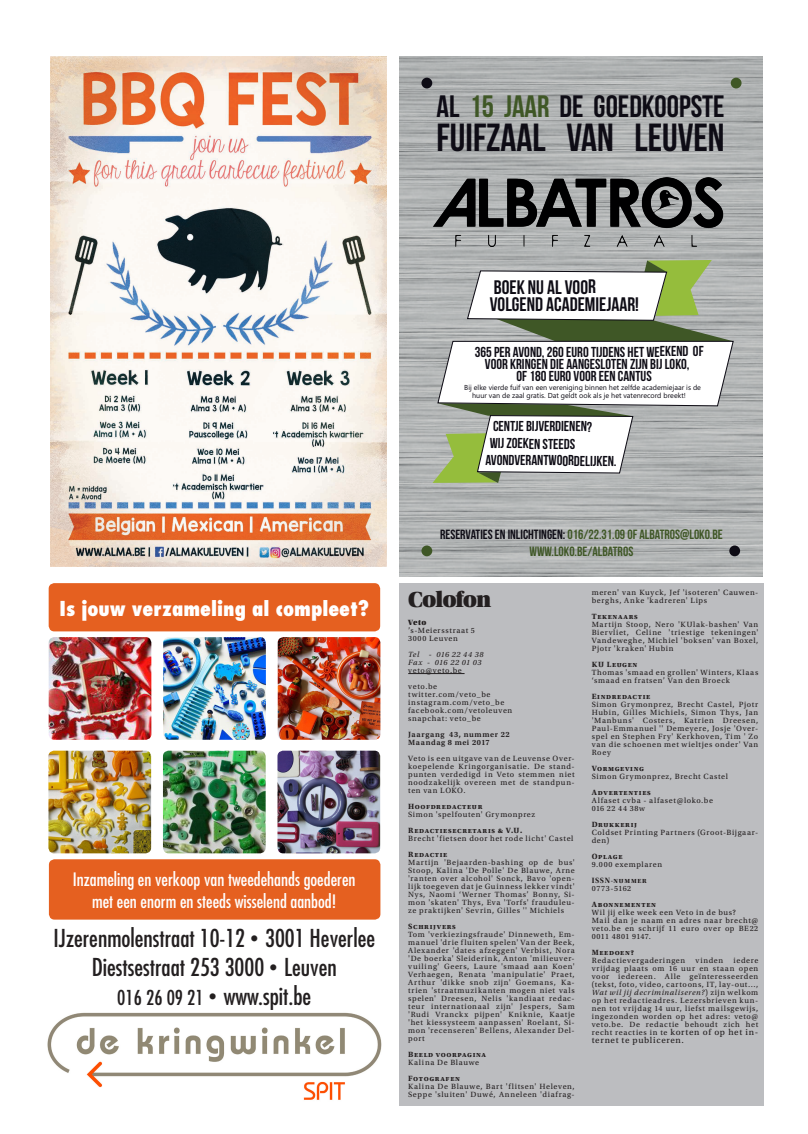
<style>
.page{position:relative;width:808px;height:1134px;background:#fff}
.page>*{position:absolute;margin:0;border:0;box-sizing:border-box;transform-origin:0 0}
.t1{font:39.2px "Bebas Neue";color:#0e0c15}
.t2{font:30.9px "Bebas Neue";color:#0e0c15}
.t3{font:condensed 24px/28.8px "Futura Std";color:#231f20;text-align:center}
.t4{font:23px "Utopia Std Black Headline";letter-spacing:-.045em;color:#231f20}
.t5{font:800 condensed 20px "Futura Std";color:#fff}
.t6{font:19.6px/17.5px "Bebas Neue";color:#0e0c15}
.t7{font:condensed 18px/21.6px "Futura Std";color:#fff;text-align:center}
.t8{font:14.4px/16.9px "Bebas Neue";color:#0e0c15}
.t9{font:13.4px/16.1px "Bebas Neue";color:#3f5726;text-align:center}
.t10{font:9px "Utopia Std Capt";letter-spacing:.07em;color:#231f20}
.t11{font:8px/8px "Utopia Std Capt";letter-spacing:.08em;color:#231f20}
.t12{font:8px "Utopia Std Bold Capt";letter-spacing:.08em;color:#231f20}
.t13{font:8px/8px "Utopia Std Capt It";letter-spacing:.07em;color:#231f20}
.t14{font:8px/8px "Utopia Std Semibold Capt";letter-spacing:.08em;color:#231f20}
.t15{font:8px "Utopia Std Bold Disp";letter-spacing:.09em;color:#231f20}
.t16{font:8px "Utopia Std Bold Capt";letter-spacing:.06em;color:#231f20}
.t17{font:8px "Utopia Std Black Headline";color:#231f20}
.t18{font:7.2px/8.7px "Microsoft Phags Pa";color:#0e0c15}
.s1{color:#3f5726}
.s2{font-family:"Arial";font-stretch:normal}
.s3{font-size:20px}
.s4{color:#0e0c15}
.s5{font-family:"Utopia Std Capt"}
.s6{font-size:9px}
</style>
<div class="page">
<div style="left:400px;top:583px;width:364px;height:523px;background:#bcbdc0"></div>
<hr style="left:408px;top:673px;width:57px;height:1px;background:#231f20">
<img style="left:400px;top:57px;width:362px;height:520px">
<svg style="left:432px;top:260px;width:302px;height:223px"></svg>
<div style="left:421px;top:78px;width:11px;height:10px;background:#0e0c15;border-radius:50%"></div>
<div style="left:731px;top:78px;width:10px;height:10px;background:#3f5726;border-radius:50%"></div>
<div style="left:421px;top:545px;width:11px;height:11px;background:#3f5726;border-radius:50%"></div>
<div style="left:729px;top:545px;width:11px;height:11px;background:#0e0c15;border-radius:50%"></div>
<img style="left:432px;top:138px;width:291px;height:146px">
<div style="left:49px;top:859px;width:331px;height:61px;background:#e56020;border-radius:6px"></div>
<div style="left:49px;top:583px;width:331px;height:48px;background:#e56020;border-radius:6px"></div>
<img style="left:49px;top:637px;width:102px;height:103px">
<img style="left:163px;top:637px;width:103px;height:103px">
<img style="left:278px;top:637px;width:102px;height:103px">
<img style="left:47px;top:1012px;width:335px;height:88px">
<img style="left:48px;top:751px;width:103px;height:102px">
<img style="left:163px;top:751px;width:103px;height:102px">
<img style="left:277px;top:751px;width:103px;height:102px">
<img style="left:51px;top:56px;width:335px;height:511px">
<h2 class="t2" style="left:436px;top:89px;width:290px">AL <span class="s1">15 JAAR</span> DE GOEDKOOPSTE</h2>
<h1 class="t1" style="left:436px;top:116px;width:290px">FUIFZAAL VAN LEUVEN</h1>
<h3 class="t5" style="left:60px;top:595px;width:311px">Is jouw verzameling al compleet?</h3>
<h3 class="t7" style="left:73px;top:868px;width:284px">Inzameling en verkoop van tweedehands goederen met een enorm en steeds wisselend aanbod!</h3>
<h3 class="t3" style="left:54px;top:924px;width:323px">IJzerenmolenstraat 10-12 <span class="s2">•</span> 3001 Heverlee<br>Diestsestraat 253 3000 <span class="s2">•</span> Leuven<br><span class="s3">016 26 09 21</span> <span class="s2">•</span> www.spit.be</h3>
<h3 class="t6" style="left:490px;top:278px;width:151px">BOEK NU AL VOOR<br>VOLGEND ACADEMIEJAAR!</h3>
<h3 class="t8" style="left:475px;top:343px;width:230px">365 PER AVOND, 260 EURO TIJDENS HET WEEKEND OF</h3>
<h3 class="t8" style="left:485px;top:355px;width:206px">VOOR KRINGEN DIE AANGESLOTEN ZIJN BIJ LOKO,</h3>
<h3 class="t8" style="left:516px;top:368px;width:137px">OF 180 EURO VOOR EEN CANTUS</h3>
<p class="t18" style="left:472px;top:382px;width:230px;text-indent:-8px">Bij elke vierde fuif van een vereniging binnen het zelfde academiejaar is de huur van de zaal gratis. Dat geldt ook als je het vatenrecord breekt!</p>
<h3 class="t8" style="left:486px;top:417px;width:133px;text-indent:7px;rotate:1deg">CENTJE BIJVERDIENEN?<br>WIJ ZOEKEN STEEDS<br>AVONDVERANTWOORDELIJKEN.</h3>
<h3 class="t9" style="left:440px;top:527px;width:284px"><span class="s4">RESERVATIES EN INLICHTINGEN:</span> 016/22.31.09 OF ALBATROS@LOKO.BE<br>WWW.LOKO.BE/ALBATROS</h3>
<h3 class="t4" style="left:408px;top:587px;width:85px">Colofon</h3>
<p class="t17" style="left:408px;top:618px;width:20px">Veto</p>
<p class="t11" style="left:408px;top:626px;width:68px">’s-Meiersstraat 5<br>3000 Leuven</p>
<p class="t13" style="left:408px;top:650px;width:77px">Tel - 016 22 44 38<br>Fax - 016 22 01 03</p>
<p class="t11" style="left:408px;top:662px;width:55px;line-height:16px">veto@veto.be veto.be</p>
<p class="t11" style="left:408px;top:690px;width:106px">twitter.com/veto_be instagram.com/veto_be facebook.com/vetoleuven snapchat: veto_be</p>
<p class="t14" style="left:408px;top:730px;width:103px">Jaargang 43, nummer 22<br>Maandag 8 mei 2017</p>
<p class="t11" style="left:408px;top:754px;width:168px;text-align:justify">Veto is een uitgave van de Leuvense Over&shy;koepelende Kringorganisatie. De stand&shy;punten verdedigd in Veto stemmen niet noodzakelijk overeen met de standpun&shy;ten van LOKO.</p>
<p class="t12" style="left:408px;top:801px;width:76px">Hoofdredacteur</p>
<p class="t11" style="left:408px;top:810px;width:129px">Simon 'spelfouten' Grymonprez</p>
<p class="t12" style="left:408px;top:825px;width:116px">Redactiesecretaris &amp; V.U.</p>
<p class="t11" style="left:408px;top:834px;width:167px">Brecht 'fietsen door het rode licht' Castel</p>
<p class="t12" style="left:408px;top:849px;width:41px">Redactie</p>
<p class="t11" style="left:408px;top:858px;width:168px;text-align:justify">Martijn 'Bejaarden-bashing op de bus' Stoop, Kalina 'De Polle' De Blauwe, Arne 'ranten over alcohol' Sonck, Bavo 'open&shy;lijk toegeven dat je Guinness lekker vindt' Nys, Naomi ‘Werner Thomas’ Bonny, Si&shy;mon 'skaten' Thys, Eva 'Torfs' frauduleu&shy;ze praktijken' Sevrin, Gilles '' Michiels</p>
<p class="t12" style="left:408px;top:921px;width:49px">Schrijvers</p>
<p class="t11" style="left:408px;top:930px;width:168px;text-align:justify">Tom 'verkiezingsfraude' Dinneweth, Em&shy;manuel 'drie fluiten spelen' Van der Beek, Alexander 'dates afzeggen' Verbist, Nora 'De boerka' Sleiderink, Anton 'milieuver&shy;vuiling' Geers, Laure 'smaad aan Koen' Verhaegen, Renata 'manipulatie' Praet, Arthur 'dikke snob zijn' Goemans, Ka&shy;trien 'straatmuzikanten mogen niet vals spelen' Dreesen, Nelis 'kandiaat redac&shy;teur internationaal zijn' Jespers, Sam 'Rudi Vranckx pijpen' Kniknie, Kaatje 'het kiessysteem aanpassen' Roelant, Si&shy;mon 'recenseren' Bellens, Alexander Del&shy;port</p>
<p class="t12" style="left:408px;top:1049px;width:79px">Beeld voorpagina</p>
<p class="t11" style="left:408px;top:1058px;width:72px">Kalina De Blauwe</p>
<p class="t12" style="left:408px;top:1073px;width:53px">Fotografen</p>
<p class="t11" style="left:408px;top:1082px;width:168px">Kalina De Blauwe, Bart 'flitsen' Heleven,<br>Seppe 'sluiten' Duwé, Anneleen 'diafrag-</p>
<p class="t11" style="left:592px;top:588px;width:168px">meren' van Kuyck, Jef 'isoteren' Cauwen&shy;berghs, Anke 'kadreren' Lips</p>
<p class="t12" style="left:592px;top:611px;width:48px">Tekenaars</p>
<p class="t11" style="left:592px;top:620px;width:168px;text-align:justify">Martijn Stoop, Nero 'KUlak-bashen' Van Biervliet, Celine 'triestige tekeningen' Vandeweghe, Michiel 'boksen' van Boxel, Pjotr 'kraken' Hubin</p>
<p class="t12" style="left:592px;top:659px;width:47px">KU Leugen</p>
<p class="t11" style="left:592px;top:668px;width:168px">Thomas 'smaad en grollen' Winters, Klaas ‘smaad en fratsen’ Van den Broeck</p>
<p class="t12" style="left:592px;top:691px;width:60px">Eindredactie</p>
<p class="t11" style="left:592px;top:700px;width:168px;text-align:justify">Simon Grymonprez, Brecht Castel, Pjotr Hubin, Gilles Michiels, Simon Thys, Jan 'Manbuns' Costers, Katrien Dreesen, Paul-Emmanuel '' Demeyere, Josje 'Over&shy;spel en Stephen Fry' Kerkhoven, Tim ' Zo van die schoenen met wieltjes onder' Van Roey</p>
<p class="t16" style="left:592px;top:763px;width:54px">Vormgeving</p>
<p class="t11" style="left:592px;top:772px;width:138px">Simon Grymonprez, Brecht Castel</p>
<p class="t12" style="left:592px;top:787px;width:61px">Advertenties</p>
<p class="t11" style="left:592px;top:796px;width:123px">Alfaset cvba - alfaset@loko.be<br>016 22 44 38w</p>
<p class="t12" style="left:592px;top:819px;width:47px">Drukkerij</p>
<p class="t11" style="left:592px;top:828px;width:168px">Coldset Printing Partners (Groot-Bijgaar&shy;den)</p>
<p class="t12" style="left:592px;top:851px;width:32px">Oplage</p>
<p class="t11" style="left:592px;top:860px;width:72px">9.000 exemplaren</p>
<p class="t15" style="left:592px;top:875px;width:56px">ISSN-nummer</p>
<p class="t11" style="left:592px;top:884px;width:41px">0773-5162</p>
<p class="t12" style="left:592px;top:899px;width:66px">Abonnementen</p>
<p class="t11" style="left:592px;top:908px;width:168px">Wil jij elke week een Veto in de bus?<br>Mail dan je naam en adres naar brecht@ veto.be en schrijf 11 euro over op BE22<br>0011 4801 9147.</p>
<p class="t12" style="left:592px;top:947px;width:44px">Meedoen?</p>
<p class="t11" style="left:592px;top:956px;width:95px">Redactievergaderingen</p>
<p class="t11" style="left:696px;top:956px;width:29px">vinden</p>
<p class="t11" style="left:592px;top:956px;width:168px;text-align:justify;text-indent:142px">iedere vrijdag plaats om 16 uur en staan open voor iedereen. Alle geïnteresseerden (tekst, foto, video, cartoons, IT, lay-out...,</p>
<p class="t13" style="left:592px;top:988px;width:168px">Wat wil jij decriminaliseren?<span class="s5">) zijn welkom</span></p>
<p class="t11" style="left:592px;top:996px;width:168px;text-align:justify">op het redactieadres. Lezersbrieven kun&shy;nen tot vrijdag 14 uur, liefst mailsgewijs, ingezonden worden op het adres: veto@ veto.be. De redactie behoudt zich het recht reacties in te <span class="s6">korten of op het in-</span></p>
<p class="t10" style="left:592px;top:1035px;width:94px">ternet te publiceren.</p>
</div>
